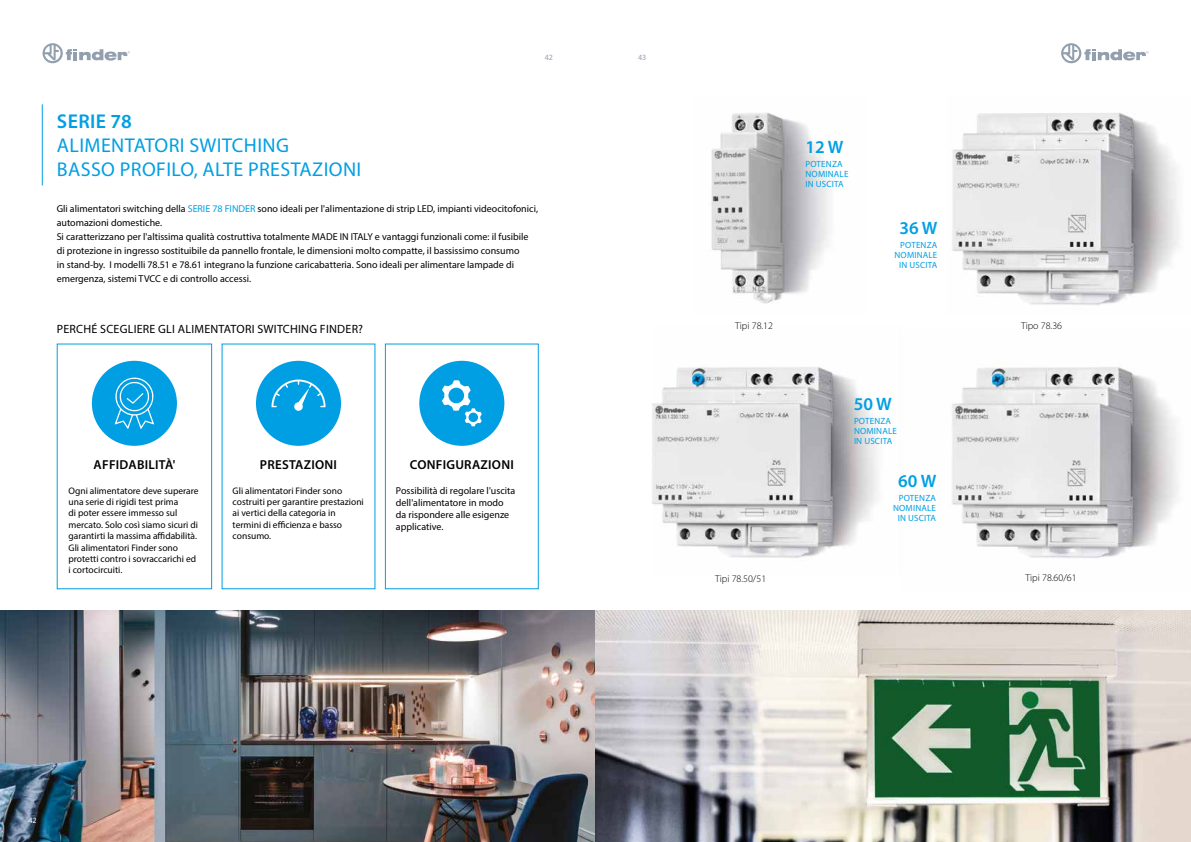
<style>
.page{position:relative;width:1191px;height:842px;background:#fff}
.page>*{position:absolute;margin:0;border:0;box-sizing:border-box;transform-origin:0 0}
.t1{font:20px/24px "Myriad Pro";letter-spacing:.02em;color:#009fe3}
.t2{font:600 20px "Myriad Pro";letter-spacing:.02em;color:#009fe3}
.t3{font:600 18px "Myriad Pro";color:#009fe3}
.t4{font:600 13px "Myriad Pro";letter-spacing:.02em;color:#000}
.t5{font:12px "Myriad Pro";letter-spacing:.02em;color:#000}
.t6{font:10px/14px "Myriad Pro";color:#000}
.t7{font:300 10px "Myriad Pro";color:#000}
.t8{font:9.5px/11.4px "Myriad Pro";color:#000}
.t9{font:9px/10px "Myriad Pro";letter-spacing:.02em;color:#009fe3}
.t10{font:8px "Myriad Pro";color:#929fae}
.t11{font:8px "Myriad Pro";color:#fff}
.s1{color:#009fe3}
</style>
<div class="page">
<svg style="left:43px;top:43px;width:87px;height:20px"></svg>
<svg style="left:1061px;top:43px;width:87px;height:20px"></svg>
<img style="left:952px;top:367px;width:227px;height:191px">
<img style="left:709px;top:112px;width:120px;height:192px">
<img style="left:652px;top:367px;width:226px;height:191px">
<img style="left:952px;top:113px;width:227px;height:192px">
<div style="left:57px;top:343px;width:155px;height:246px;border:1px solid #009fe3"></div>
<div style="left:385px;top:343px;width:154px;height:246px;border:1px solid #009fe3"></div>
<div style="left:256px;top:361px;width:85px;height:85px;background:#009fe3;border-radius:50%"></div>
<svg style="left:271px;top:380px;width:54px;height:31px"></svg>
<div style="left:92px;top:361px;width:85px;height:85px;background:#009fe3;border-radius:50%"></div>
<svg style="left:114px;top:377px;width:40px;height:52px"></svg>
<div style="left:419px;top:361px;width:85px;height:85px;background:#009fe3;border-radius:50%"></div>
<svg style="left:442px;top:380px;width:40px;height:46px"></svg>
<hr style="left:42px;top:104px;width:1px;height:81px;background:#009fe3">
<img style="left:0;top:611px;width:1191px;height:231px">
<h1 class="t2" style="left:57px;top:109px;width:77px">SERIE 78</h1>
<h1 class="t1" style="left:57px;top:133px;width:306px">ALIMENTATORI SWITCHING<br>BASSO PROFILO, ALTE PRESTAZIONI</h1>
<p class="t10" style="left:545px;top:53px;width:10px">42</p>
<p class="t10" style="left:638px;top:53px;width:10px">43</p>
<p class="t6" style="left:57px;top:202px;width:483px">Gli alimentatori switching della <span class="s1">SERIE 78 FINDER</span> sono ideali per l'alimentazione di strip LED, impianti videocitofonici, automazioni domestiche.<br>Si caratterizzano per l'altissima qualità costruttiva totalmente MADE IN ITALY e vantaggi funzionali come: il fusibile di protezione in ingresso sostituibile da pannello frontale, le dimensioni molto compatte, il bassissimo consumo<br>in stand-by. I modelli 78.51 e 78.61 integrano la funzione caricabatteria. Sono ideali per alimentare lampade di emergenza, sistemi TVCC e di controllo accessi.</p>
<p class="t5" style="left:57px;top:321px;width:308px">PERCHÉ SCEGLIERE GLI ALIMENTATORI SWITCHING FINDER?</p>
<h3 class="t4" style="left:94px;top:457px;width:83px">AFFIDABILITÀ'</h3>
<h3 class="t4" style="left:260px;top:457px;width:79px">PRESTAZIONI</h3>
<h3 class="t4" style="left:410px;top:457px;width:105px">CONFIGURAZIONI</h3>
<p class="t8" style="left:69px;top:484px;width:132px">Ogni alimentatore deve superare una serie di rigidi test prima<br>di poter essere immesso sul mercato. Solo così siamo sicuri di garantirti la massima affidabilità.<br>Gli alimentatori Finder sono protetti contro i sovraccarichi ed i cortocircuiti.</p>
<p class="t8" style="left:233px;top:484px;width:133px">Gli alimentatori Finder sono costruiti per garantire prestazioni ai vertici della categoria in termini di efficienza e basso consumo.</p>
<p class="t6" style="left:396px;top:484px;width:121px;line-height:12px">Possibilità di regolare l'uscita dell'alimentatore in modo da rispondere alle esigenze applicative.</p>
<h2 class="t3" style="left:805px;top:136px;width:40px">12 W</h2>
<p class="t9" style="left:805px;top:159px;width:44px">POTENZA<br>NOMINALE<br>IN USCITA</p>
<h2 class="t3" style="left:899px;top:217px;width:40px">36 W</h2>
<p class="t9" style="left:894px;top:240px;width:44px;text-align:right">POTENZA<br>NOMINALE<br>IN USCITA</p>
<p class="t7" style="left:735px;top:320px;width:39px">Tipi 78.12</p>
<p class="t7" style="left:1021px;top:320px;width:42px">Tipo 78.36</p>
<h2 class="t3" style="left:854px;top:392px;width:40px">50 W</h2>
<p class="t9" style="left:854px;top:415px;width:44px">POTENZA<br>NOMINALE<br>IN USCITA</p>
<p class="t7" style="left:715px;top:573px;width:53px">Tipi 78.50/51</p>
<h2 class="t3" style="left:898px;top:470px;width:40px">60 W</h2>
<p class="t9" style="left:893px;top:493px;width:44px;text-align:right">POTENZA<br>NOMINALE<br>IN USCITA</p>
<p class="t7" style="left:1025px;top:572px;width:53px">Tipi 78.60/61</p>
<p class="t11" style="left:28px;top:816px;width:10px">42</p>
</div>
